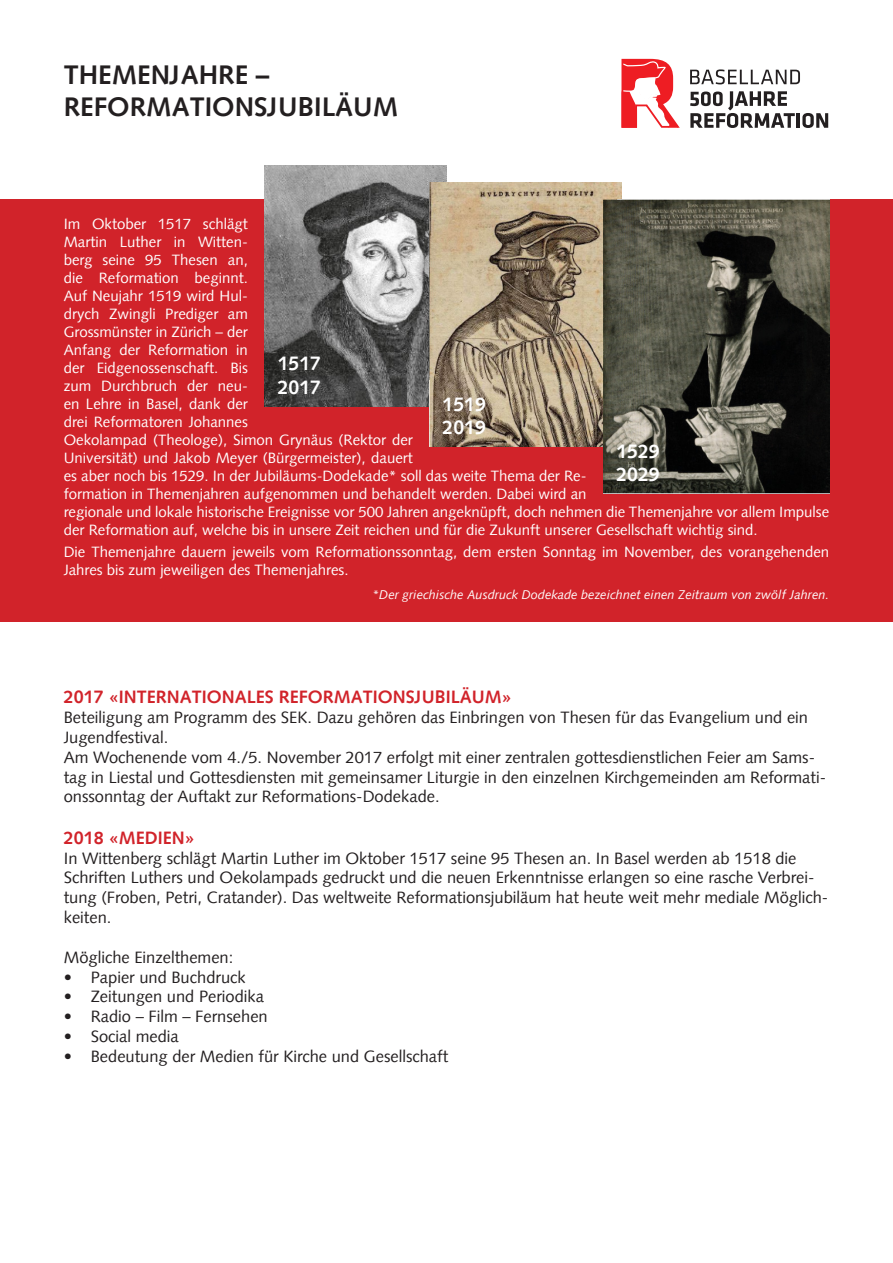
<style>
.page{position:relative;width:893px;height:1263px;background:#fff}
.page>*{position:absolute;margin:0;border:0;box-sizing:border-box;transform-origin:0 0}
.t1{font:700 27px/32.4px "Syntax Com";color:#231f20}
.t2{font:700 19.5px/23.4px "Syntax Com";color:#fff}
.t3{font:700 18px "Syntax Com";color:#d1232a}
.t4{font:16.5px/19.8px "Syntax Com";color:#231f20}
.t5{font:15px/18px "Syntax Com";color:#fff}
.t6{font:italic 12.75px "Syntax Com";color:#fff}
</style>
<div class="page">
<div style="left:0;top:200px;width:893px;height:422px;background:#d1232a"></div>
<img style="left:265px;top:165px;width:181px;height:241px">
<img style="left:430px;top:183px;width:191px;height:263px">
<img style="left:604px;top:200px;width:225px;height:293px">
<svg style="left:690px;top:91px;width:105px;height:37px"></svg>
<hr style="left:797px;top:113px;width:3px;height:15px;background:#231f20">
<svg style="left:802px;top:113px;width:26px;height:15px"></svg>
<svg style="left:690px;top:69px;width:110px;height:15px"></svg>
<svg style="left:621px;top:59px;width:59px;height:69px"></svg>
<h1 class="t1" style="left:64px;top:59px;width:336px">THEMENJAHRE –<br>REFORMATIONSJUBILÄUM</h1>
<p class="t5" style="left:64px;top:215px;width:767px">Im Oktober 1517 schlägt<br>Martin Luther in Witten-<br>berg seine 95 Thesen an,<br>die Reformation beginnt.<br>Auf Neujahr 1519 wird Hul-<br>drych Zwingli Prediger am<br>Grossmünster in Zürich – der<br>Anfang der Reformation in<br>der Eidgenossenschaft. Bis<br>zum Durchbruch der neu-<br>en Lehre in Basel, dank der<br>drei Reformatoren Johannes<br>Oekolampad (Theologe), Simon Grynäus (Rektor der<br>Universität) und Jakob Meyer (Bürgermeister), dauert<br>es aber noch bis 1529. In der Jubiläums-Dodekade* soll das weite Thema der Re-<br>formation in Themenjahren aufgenommen und behandelt werden. Dabei wird an<br>regionale und lokale historische Ereignisse vor 500 Jahren angeknüpft, doch nehmen die Themenjahre vor allem Impulse der Reformation auf, welche bis in unsere Zeit reichen und für die Zukunft unserer Gesellschaft wichtig sind.</p>
<p class="t5" style="left:64px;top:543px;width:767px">Die Themenjahre dauern jeweils vom Reformationssonntag, dem ersten Sonntag im November, des vorangehenden<br>Jahres bis zum jeweiligen des Themenjahres.</p>
<p class="t6" style="left:372px;top:587px;width:458px">*Der griechische Ausdruck Dodekade bezeichnet einen Zeitraum von zwölf Jahren.</p>
<h2 class="t2" style="left:278px;top:352px;width:45px">1517<br>2017</h2>
<h2 class="t2" style="left:443px;top:392px;width:45px">1519<br>2019</h2>
<h2 class="t2" style="left:616px;top:439px;width:45px">1529<br>2029</h2>
<p class="t3" style="left:64px;top:687px;width:450px">2017 «INTERNATIONALES REFORMATIONSJUBILÄUM»</p>
<p class="t4" style="left:64px;top:708px;width:764px">Beteiligung am Programm des SEK. Dazu gehören das Einbringen von Thesen für das Evangelium und ein Jugendfestival.<br>Am Wochenende vom 4./5. November 2017 erfolgt mit einer zentralen gottesdienstlichen Feier am Sams&shy;tag in Liestal und Gottesdiensten mit gemeinsamer Liturgie in den einzelnen Kirchgemeinden am Reformati&shy;onssonntag der Auftakt zur Reformations-Dodekade.</p>
<p class="t3" style="left:64px;top:827px;width:133px">2018 «MEDIEN»</p>
<p class="t4" style="left:64px;top:848px;width:766px">In Wittenberg schlägt Martin Luther im Oktober 1517 seine 95 Thesen an. In Basel werden ab 1518 die Schriften Luthers und Oekolampads gedruckt und die neuen Erkenntnisse erlangen so eine rasche Verbrei&shy;tung (Froben, Petri, Cratander). Das weltweite Reformationsjubiläum hat heute weit mehr mediale Möglich&shy;keiten.</p>
<p class="t4" style="left:64px;top:947px;width:171px">Mögliche Einzelthemen:</p>
<p class="t4" style="left:64px;top:967px;width:183px">• Papier und Buchdruck</p>
<p class="t4" style="left:64px;top:987px;width:202px">• Zeitungen und Periodika</p>
<p class="t4" style="left:64px;top:1006px;width:205px">• Radio – Film – Fernsehen</p>
<p class="t4" style="left:64px;top:1026px;width:117px">• Social media</p>
<p class="t4" style="left:64px;top:1046px;width:386px">• Bedeutung der Medien für Kirche und Gesellschaft</p>
</div>
